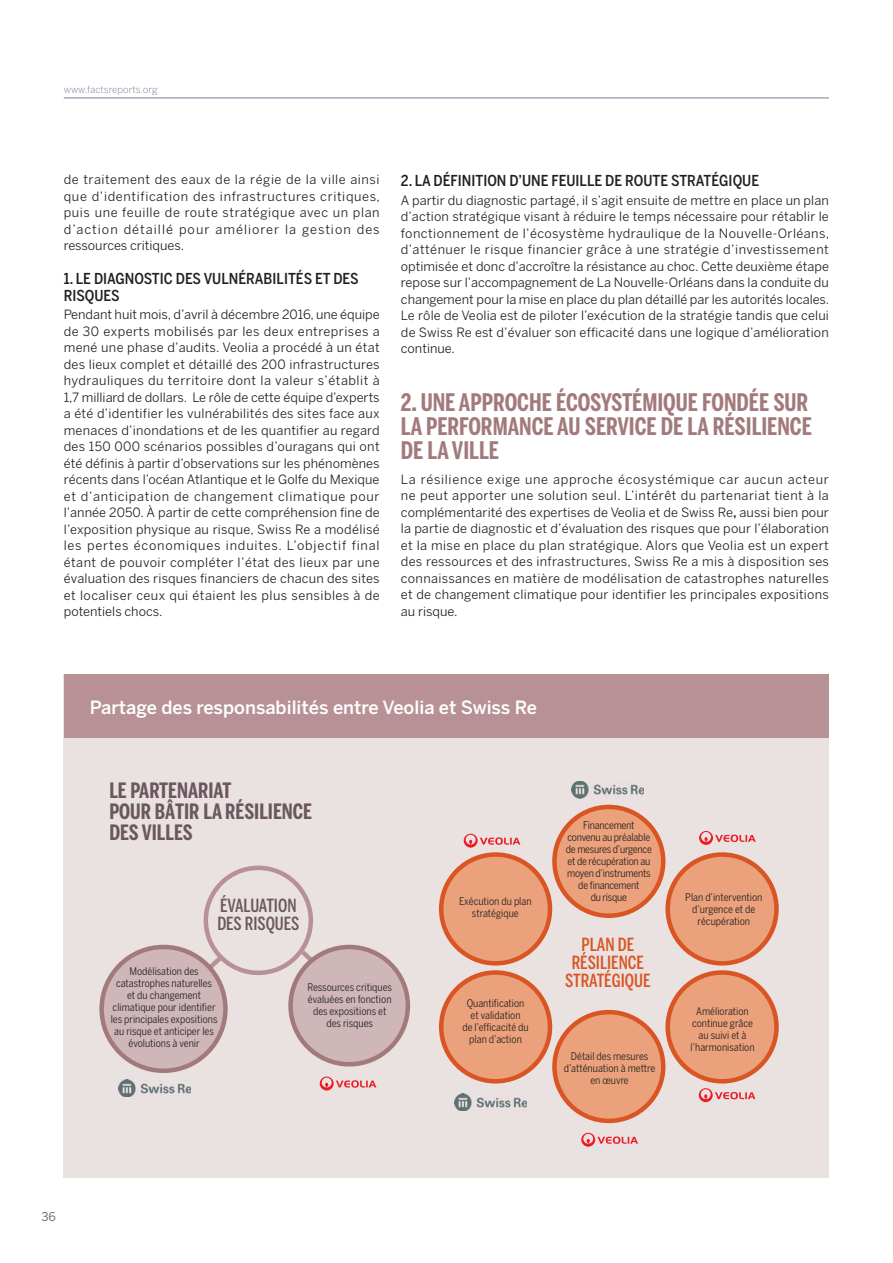
<style>
.page{position:relative;width:893px;height:1263px;background:#fff}
.page>*{position:absolute;margin:0;border:0;box-sizing:border-box;transform-origin:0 0}
.t1{font:700 24px/24px "Benton Sans Comp";color:#a37a7c}
.t2{font:700 21px/21px "Benton Sans Comp";color:#6b585e}
.t3{font:500 18.15px "Benton Sans";color:#fff}
.t4{font:500 18px/18px "Benton Sans Comp";color:#d95523;text-align:center}
.t5{font:500 18px/18px "Benton Sans Comp";color:#6b585e}
.t6{font:500 15px/16.5px "Benton Sans Cond";color:#231f20}
.t7{font:12.75px/16.5px "Benton Sans";letter-spacing:.015em;color:#231f20;text-align:justify}
.t8{font:12px "Benton Sans";color:#6d6e70}
.t9{font:10.5px/12px "Benton Sans Cond";color:#231f20;text-align:center}
.t10{font:10.5px/12px "Benton Sans Cond";letter-spacing:-.02em;color:#231f20;text-align:center}
.t11{font:300 9.75px "Benton Sans";color:#738196}
.s1{font-weight:500}
</style>
<div class="page">
<div style="left:63px;top:674px;width:766px;height:504px;background:#eae1e1"></div>
<div style="left:64px;top:674px;width:765px;height:64px;background:#b89197"></div>
<div style="left:204px;top:865px;width:109px;height:110px;border:4px solid #b89197;border-radius:50%"></div>
<div style="left:554px;top:807px;width:109px;height:109px;background:#eba27c;border-radius:50%"></div>
<div style="left:552px;top:805px;width:113px;height:113px;border:4px solid #d95523;border-radius:50%"></div>
<div style="left:554px;top:1012px;width:109px;height:109px;background:#eba27c;border-radius:50%"></div>
<div style="left:552px;top:1010px;width:113px;height:113px;border:4px solid #d95523;border-radius:50%"></div>
<div style="left:441px;top:972px;width:109px;height:109px;background:#eba27c;border-radius:50%"></div>
<div style="left:439px;top:970px;width:113px;height:113px;border:4px solid #d95523;border-radius:50%"></div>
<div style="left:668px;top:972px;width:108px;height:109px;background:#eba27c;border-radius:50%"></div>
<div style="left:665px;top:970px;width:114px;height:113px;border:4px solid #d95523;border-radius:50%"></div>
<div style="left:668px;top:854px;width:108px;height:109px;background:#eba27c;border-radius:50%"></div>
<div style="left:665px;top:852px;width:114px;height:113px;border:4px solid #d95523;border-radius:50%"></div>
<div style="left:441px;top:854px;width:109px;height:109px;background:#eba27c;border-radius:50%"></div>
<div style="left:439px;top:852px;width:113px;height:113px;border:4px solid #d95523;border-radius:50%"></div>
<svg style="left:203px;top:950px;width:25px;height:24px"></svg>
<svg style="left:296px;top:946px;width:22px;height:20px"></svg>
<div style="left:102px;top:947px;width:123px;height:124px;background:#cfb6b9;border-radius:50%"></div>
<div style="left:99px;top:945px;width:129px;height:128px;border:4px solid #a37a7c;border-radius:50%"></div>
<div style="left:291px;top:947px;width:117px;height:117px;background:#cfb6b9;border-radius:50%"></div>
<div style="left:288px;top:945px;width:122px;height:121px;border:4px solid #a37a7c;border-radius:50%"></div>
<svg style="left:464px;top:834px;width:56px;height:14px"></svg>
<svg style="left:699px;top:831px;width:57px;height:14px"></svg>
<svg style="left:699px;top:1088px;width:56px;height:14px"></svg>
<svg style="left:581px;top:1133px;width:57px;height:14px"></svg>
<svg style="left:320px;top:1076px;width:56px;height:14px"></svg>
<img style="left:119px;top:1080px;width:72px;height:17px">
<img style="left:455px;top:1094px;width:71px;height:16px">
<img style="left:572px;top:781px;width:72px;height:17px">
<hr style="left:64px;top:98px;width:765px;height:1px;background:#738196">
<p class="t11" style="left:64px;top:85px;width:95px">www.factsreports.org</p>
<p class="t7" style="left:64px;top:173px;width:318px">de traitement des eaux de la régie de la ville ainsi que d’identification des infrastructures critiques, puis une feuille de route stratégique avec un plan d’action détaillé pour améliorer la gestion des ressources critiques.</p>
<p class="t6" style="left:64px;top:272px;width:296px">1. LE DIAGNOSTIC DES VULNÉRABILITÉS ET DES<br>RISQUES</p>
<p class="t7" style="left:64px;top:307px;width:317px">Pendant huit mois, d’avril à décembre 2016, une équipe de 30 experts mobilisés par les deux entreprises a mené une phase d’audits. Veolia a procédé à un état des lieux complet et détaillé des 200 infrastructures hydrauliques du territoire dont la valeur s’établit à 1,7 milliard de dollars. Le rôle de cette équipe d’experts a été d’identifier les vulnérabilités des sites face aux menaces d’inondations et de les quantifier au regard des 150 000 scénarios possibles d’ouragans qui ont été définis à partir d’observations sur les phénomènes récents dans l’océan Atlantique et le Golfe du Mexique et d’anticipation de changement climatique pour l’année 2050. À partir de cette compréhension fine de l’exposition physique au risque, Swiss Re a modélisé les pertes économiques induites. L’objectif final étant de pouvoir compléter l’état des lieux par une évaluation des risques financiers de chacun des sites et localiser ceux qui étaient les plus sensibles à de potentiels chocs.</p>
<p class="t6" style="left:401px;top:174px;width:360px">2. LA DÉFINITION D’UNE FEUILLE DE ROUTE STRATÉGIQUE</p>
<p class="t7" style="left:401px;top:193px;width:430px">A partir du diagnostic partagé, il s’agit ensuite de mettre en place un plan d’action stratégique visant à réduire le temps nécessaire pour rétablir le fonctionnement de l’écosystème hydraulique de la Nouvelle-Orléans, d’atténuer le risque financier grâce à une stratégie d’investissement optimisée et donc d’accroître la résistance au choc. Cette deuxième étape repose sur l’accompagnement de La Nouvelle-Orléans dans la conduite du changement pour la mise en place du plan détaillé par les autorités locales.<br>Le rôle de Veolia est de piloter l’exécution de la stratégie tandis que celui de Swiss Re est d’évaluer son efficacité dans une logique d’amélioration continue.</p>
<h1 class="t1" style="left:401px;top:392px;width:412px">2. UNE APPROCHE ÉCOSYSTÉMIQUE FONDÉE SUR<br>LA PERFORMANCE AU SERVICE DE LA RÉSILIENCE<br>DE LA VILLE</h1>
<p class="t7" style="left:401px;top:472px;width:429px">La résilience exige une approche écosystémique car aucun acteur ne peut apporter une solution seul. L’intérêt du partenariat tient à la complémentarité des expertises de Veolia et de Swiss Re<span class="s1">,</span> aussi bien pour la partie de diagnostic et d’évaluation des risques que pour l’élaboration et la mise en place du plan stratégique. Alors que Veolia est un expert des ressources et des infrastructures, Swiss Re a mis à disposition ses connaissances en matière de modélisation de catastrophes naturelles et de changement climatique pour identifier les principales expositions au risque.</p>
<h3 class="t3" style="left:90px;top:701px;width:449px">Partage des responsabilités entre Veolia et Swiss Re</h3>
<h2 class="t2" style="left:109px;top:781px;width:204px">LE PARTENARIAT<br>POUR BÂTIR LA RÉSILIENCE<br>DES VILLES</h2>
<h3 class="t5" style="left:217px;top:898px;width:83px">ÉVALUATION<br>DES RISQUES</h3>
<p class="t9" style="left:111px;top:966px;width:108px">Modélisation des catastrophes naturelles et du changement climatique pour identifier les principales expositions au risque et anticiper les évolutions à venir</p>
<p class="t9" style="left:307px;top:982px;width:86px">Ressources critiques évaluées en fonction des expositions et des risques</p>
<p class="t9" style="left:459px;top:896px;width:74px">Exécution du plan stratégique</p>
<p class="t9" style="left:462px;top:998px;width:68px">Quantification et validation<br>de l’efficacité du plan d’action</p>
<p class="t10" style="left:566px;top:820px;width:88px">Financement convenu au préalable de mesures d’urgence et de récupération au moyen d’instruments de financement<br>du risque</p>
<h3 class="t4" style="left:565px;top:937px;width:87px">PLAN DE<br>RÉSILIENCE<br>STRATÉGIQUE</h3>
<p class="t9" style="left:564px;top:1051px;width:93px">Détail des mesures d’atténuation à mettre en œuvre</p>
<p class="t9" style="left:685px;top:892px;width:79px">Plan d’intervention d’urgence et de récupération</p>
<p class="t9" style="left:690px;top:1006px;width:66px">Amélioration continue grâce au suivi et à l’harmonisation</p>
<p class="t8" style="left:41px;top:1212px;width:16px">36</p>
</div>
